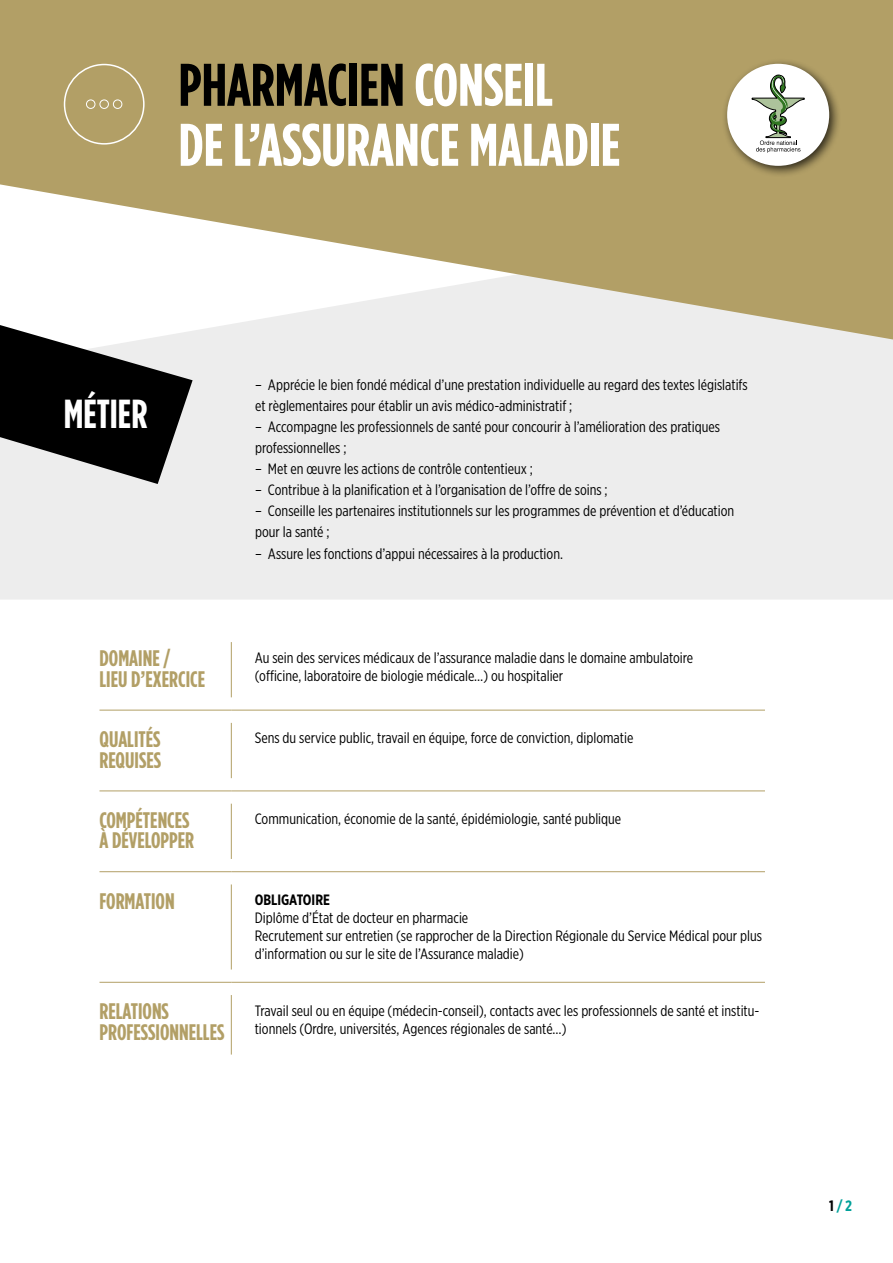
<style>
.page{position:relative;width:893px;height:1263px;background:#fff}
.page>*{position:absolute;margin:0;border:0;box-sizing:border-box;transform-origin:0 0}
.t1{font:700 60px/60px "Gotham Condensed";color:#fff}
.t2{font:700 40.5px "Gotham Condensed";color:#fff}
.t3{font:700 22.5px/21px "Gotham Condensed";color:#b29f66}
.t4{font:15px/18px "Gotham X Narrow";color:#000}
.t5{font:700 15px "Gotham X Narrow";color:#000}
.t6{font:700 15px "Gotham X Narrow";color:#00a19a}
.s1{color:#000}
</style>
<div class="page">
<div style="left:0;top:339px;width:893px;height:261px;background:#ededed"></div>
<svg style="left:0;top:0;width:893px;height:339px;fill:#b29f66"></svg>
<div style="left:722px;top:58px;width:119px;height:120px;background:#000;opacity:.75"></div>
<div style="left:727px;top:64px;width:102px;height:102px;background:#fff;border-radius:50%"></div>
<svg style="left:751px;top:75px;width:54px;height:78px"></svg>
<svg style="left:0;top:325px;width:193px;height:159px;background:#555"></svg>
<div style="left:65px;top:65px;width:79px;height:79px;background:#b29f66;border-radius:50%"></div>
<div style="left:64px;top:64px;width:81px;height:81px;border:2px solid #fff;border-radius:50%"></div>
<div style="left:86px;top:99px;width:9px;height:10px;border:1px solid #fff;border-radius:50%"></div>
<div style="left:99px;top:99px;width:10px;height:10px;border:1px solid #fff;border-radius:50%"></div>
<div style="left:113px;top:99px;width:9px;height:10px;border:1px solid #fff;border-radius:50%"></div>
<hr style="left:231px;top:642px;width:1px;height:55px;background:#b29f66">
<hr style="left:99px;top:710px;width:132px;height:1px;background:#b29f66">
<hr style="left:231px;top:710px;width:534px;height:1px;background:#b29f66">
<hr style="left:231px;top:723px;width:1px;height:55px;background:#b29f66">
<hr style="left:99px;top:790px;width:132px;height:1px;background:#b29f66">
<hr style="left:231px;top:790px;width:534px;height:1px;background:#b29f66">
<hr style="left:231px;top:804px;width:1px;height:55px;background:#b29f66">
<hr style="left:231px;top:884px;width:1px;height:85px;background:#b29f66">
<hr style="left:99px;top:982px;width:132px;height:1px;background:#b29f66">
<hr style="left:231px;top:982px;width:534px;height:1px;background:#b29f66">
<hr style="left:231px;top:995px;width:1px;height:59px;background:#b29f66">
<hr style="left:99px;top:871px;width:132px;height:1px;background:#b29f66">
<hr style="left:231px;top:871px;width:534px;height:1px;background:#b29f66">
<h1 class="t1" style="left:179px;top:53px;width:443px"><span class="s1">PHARMACIEN</span> CONSEIL<br>DE L’ASSURANCE MALADIE</h1>
<h2 class="t2" style="left:64px;top:391px;width:85px">MÉTIER</h2>
<p class="t4" style="left:255px;top:374px;width:494px;line-height:21px">– Apprécie le bien fondé médical d’une prestation individuelle au regard des textes législatifs et règlementaires pour établir un avis médico-administratif ;</p>
<p class="t4" style="left:255px;top:416px;width:466px;line-height:21px">– Accompagne les professionnels de santé pour concourir à l’amélioration des pratiques professionnelles ;</p>
<p class="t4" style="left:255px;top:460px;width:279px">– Met en œuvre les actions de contrôle contentieux ;</p>
<p class="t4" style="left:255px;top:481px;width:354px">– Contribue à la planification et à l’organisation de l’offre de soins ;</p>
<p class="t4" style="left:255px;top:500px;width:481px;line-height:21px">– Conseille les partenaires institutionnels sur les programmes de prévention et d’éducation pour la santé ;</p>
<p class="t4" style="left:255px;top:544px;width:309px">– Assure les fonctions d’appui nécessaires à la production.</p>
<h3 class="t3" style="left:99px;top:647px;width:107px">DOMAINE /<br>LIEU D’EXERCICE</h3>
<p class="t4" style="left:255px;top:648px;width:440px">Au sein des services médicaux de l’assurance maladie dans le domaine ambulatoire (officine, laboratoire de biologie médicale…) ou hospitalier</p>
<h3 class="t3" style="left:99px;top:728px;width:63px">QUALITÉS<br>REQUISES</h3>
<p class="t4" style="left:255px;top:729px;width:380px">Sens du service public, travail en équipe, force de conviction, diplomatie</p>
<h3 class="t3" style="left:99px;top:809px;width:96px;line-height:20.2px">COMPÉTENCES<br>À DÉVELOPPER</h3>
<p class="t4" style="left:255px;top:810px;width:368px">Communication, économie de la santé, épidémiologie, santé publique</p>
<h3 class="t3" style="left:99px;top:890px;width:77px">FORMATION</h3>
<p class="t5" style="left:255px;top:890px;width:77px">OBLIGATOIRE</p>
<p class="t4" style="left:255px;top:908px;width:509px">Diplôme d’État de docteur en pharmacie<br>Recrutement sur entretien (se rapprocher de la Direction Régionale du Service Médical pour plus d’information ou sur le site de l’Assurance maladie)</p>
<h3 class="t3" style="left:99px;top:1000px;width:126px">RELATIONS<br>PROFESSIONNELLES</h3>
<p class="t4" style="left:255px;top:1001px;width:506px">Travail seul ou en équipe (médecin-conseil), contacts avec les professionnels de santé et institu&shy;tionnels (Ordre, universités, Agences régionales de santé…)</p>
<p class="t6" style="left:829px;top:1197px;width:24px"><span class="s1">1</span> / 2</p>
</div>
